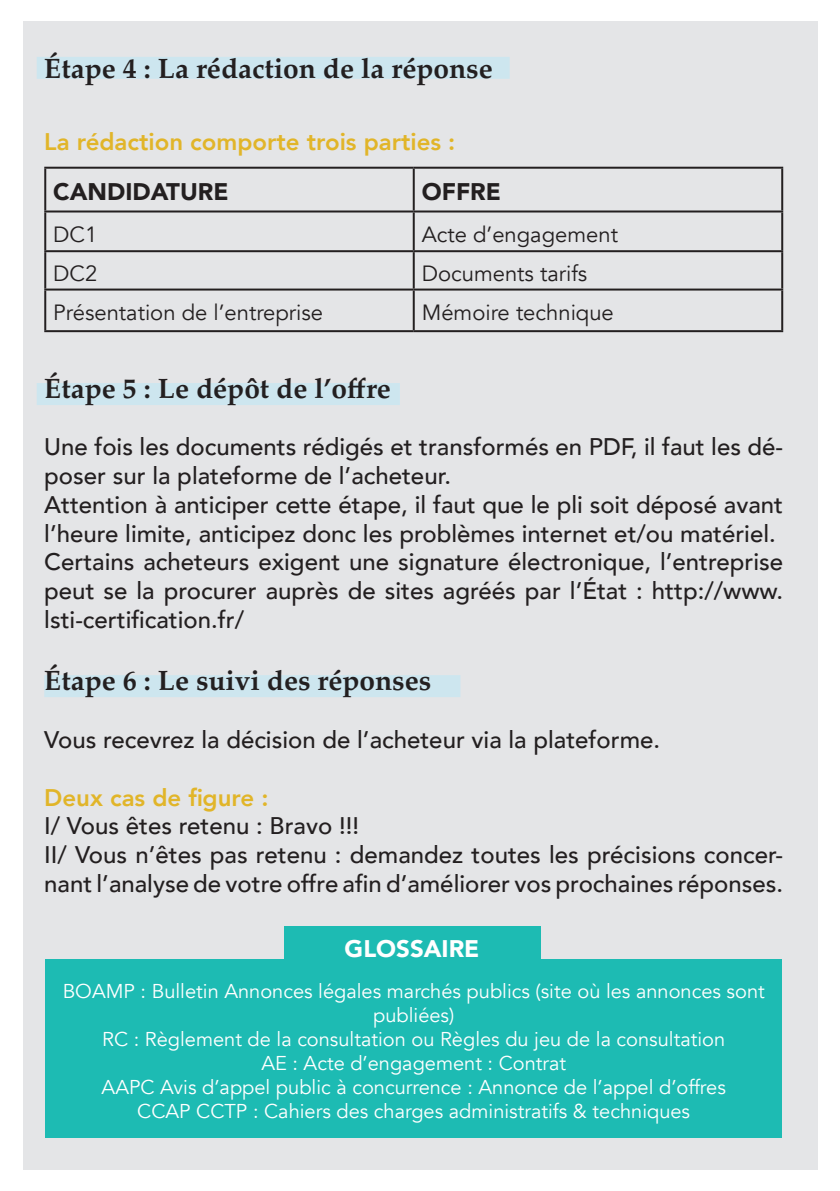
<style>
.page{position:relative;width:840px;height:1191px;background:#fff}
.page>*{position:absolute;margin:0;border:0;box-sizing:border-box;transform-origin:0 0}
.t1{font:700 28px "Palatino";color:#231f20}
.t2{font:500 24px/28.8px "Avenir";color:#231f20}
.t3{font:800 24px "Avenir";color:#e1b529}
.t4{font:900 24px "Avenir";color:#231f20}
.t5{font:900 24px "Avenir";color:#fff}
.t6{font:22px "Avenir";color:#231f20}
.t7{font:20px/24px "Avenir";color:#fff;text-align:center}
</style>
<div class="page">
<div style="left:23px;top:21px;width:793px;height:1148px;background:#e4e5e7"></div>
<div style="left:37px;top:57px;width:472px;height:22px;background:#cde6ef"></div>
<div style="left:37px;top:383px;width:362px;height:22px;background:#cde6ef"></div>
<div style="left:44px;top:675px;width:416px;height:22px;background:#cde6ef"></div>
<hr style="left:44px;top:167px;width:369px;height:2px;background:#231f20">
<hr style="left:44px;top:169px;width:2px;height:41px;background:#231f20">
<hr style="left:413px;top:167px;width:369px;height:2px;background:#231f20">
<hr style="left:412px;top:169px;width:2px;height:41px;background:#231f20">
<hr style="left:780px;top:169px;width:2px;height:41px;background:#231f20">
<hr style="left:44px;top:210px;width:369px;height:2px;background:#231f20">
<hr style="left:44px;top:212px;width:2px;height:38px;background:#231f20">
<hr style="left:413px;top:210px;width:369px;height:2px;background:#231f20">
<hr style="left:412px;top:212px;width:2px;height:38px;background:#231f20">
<hr style="left:780px;top:212px;width:2px;height:38px;background:#231f20">
<hr style="left:44px;top:250px;width:369px;height:2px;background:#231f20">
<hr style="left:44px;top:252px;width:2px;height:36px;background:#231f20">
<hr style="left:413px;top:250px;width:369px;height:2px;background:#231f20">
<hr style="left:412px;top:252px;width:2px;height:36px;background:#231f20">
<hr style="left:780px;top:252px;width:2px;height:36px;background:#231f20">
<hr style="left:44px;top:288px;width:369px;height:2px;background:#231f20">
<hr style="left:44px;top:290px;width:2px;height:40px;background:#231f20">
<hr style="left:413px;top:288px;width:369px;height:2px;background:#231f20">
<hr style="left:412px;top:290px;width:2px;height:40px;background:#231f20">
<hr style="left:780px;top:290px;width:2px;height:40px;background:#231f20">
<hr style="left:44px;top:330px;width:369px;height:2px;background:#231f20">
<hr style="left:413px;top:330px;width:369px;height:2px;background:#231f20">
<div style="left:45px;top:959px;width:736px;height:179px;background:#1dbbb3"></div>
<div style="left:283px;top:926px;width:257px;height:41px;background:#1dbbb3"></div>
<p class="t1" style="left:44px;top:45px;width:449px">Étape 4 : La rédaction de la réponse</p>
<p class="t3" style="left:44px;top:123px;width:412px">La rédaction comporte trois parties :</p>
<p class="t4" style="left:53px;top:171px;width:177px">CANDIDATURE</p>
<p class="t4" style="left:421px;top:171px;width:81px">OFFRE</p>
<p class="t6" style="left:53px;top:221px;width:46px">DC1</p>
<p class="t6" style="left:421px;top:221px;width:198px">Acte d’engagement</p>
<p class="t6" style="left:53px;top:260px;width:46px">DC2</p>
<p class="t6" style="left:421px;top:260px;width:167px">Documents tarifs</p>
<p class="t6" style="left:53px;top:299px;width:271px">Présentation de l’entreprise</p>
<p class="t6" style="left:421px;top:299px;width:193px">Mémoire technique</p>
<p class="t1" style="left:44px;top:364px;width:348px">Étape 5 : Le dépôt de l’offre</p>
<p class="t2" style="left:44px;top:431px;width:740px">Une fois les documents rédigés et transformés en PDF, il faut les dé&shy;poser sur la plateforme de l’acheteur.</p>
<p class="t2" style="left:44px;top:489px;width:740px">Attention à anticiper cette étape, il faut que le pli soit déposé avant l’heure limite, anticipez donc les problèmes internet et/ou matériel.</p>
<p class="t2" style="left:44px;top:546px;width:740px;text-align:justify">Certains acheteurs exigent une signature électronique, l’entreprise peut se la procurer auprès de sites agréés par l’État : http://www. lsti-certification.fr/</p>
<p class="t1" style="left:44px;top:657px;width:388px">Étape 6 : Le suivi des réponses</p>
<p class="t2" style="left:44px;top:724px;width:617px">Vous recevrez la décision de l’acheteur via la plateforme.</p>
<p class="t3" style="left:44px;top:778px;width:225px">Deux cas de figure :</p>
<p class="t2" style="left:44px;top:810px;width:316px">I/ Vous êtes retenu : Bravo !!!</p>
<p class="t2" style="left:44px;top:839px;width:740px">II/ Vous n’êtes pas retenu : demandez toutes les précisions concer&shy;nant l’analyse de votre offre afin d’améliorer vos prochaines réponses.</p>
<p class="t5" style="left:344px;top:928px;width:136px">GLOSSAIRE</p>
<p class="t7" style="left:63px;top:979px;width:703px">BOAMP : Bulletin Annonces légales marchés publics (site où les annonces sont publiées)</p>
<p class="t7" style="left:102px;top:1027px;width:624px">RC : Règlement de la consultation ou Règles du jeu de la consultation</p>
<p class="t7" style="left:261px;top:1051px;width:306px">AE : Acte d’engagement : Contrat</p>
<p class="t7" style="left:102px;top:1075px;width:625px">AAPC Avis d’appel public à concurrence : Annonce de l’appel d’offres</p>
<p class="t7" style="left:137px;top:1099px;width:554px">CCAP CCTP : Cahiers des charges administratifs &amp; techniques</p>
</div>
